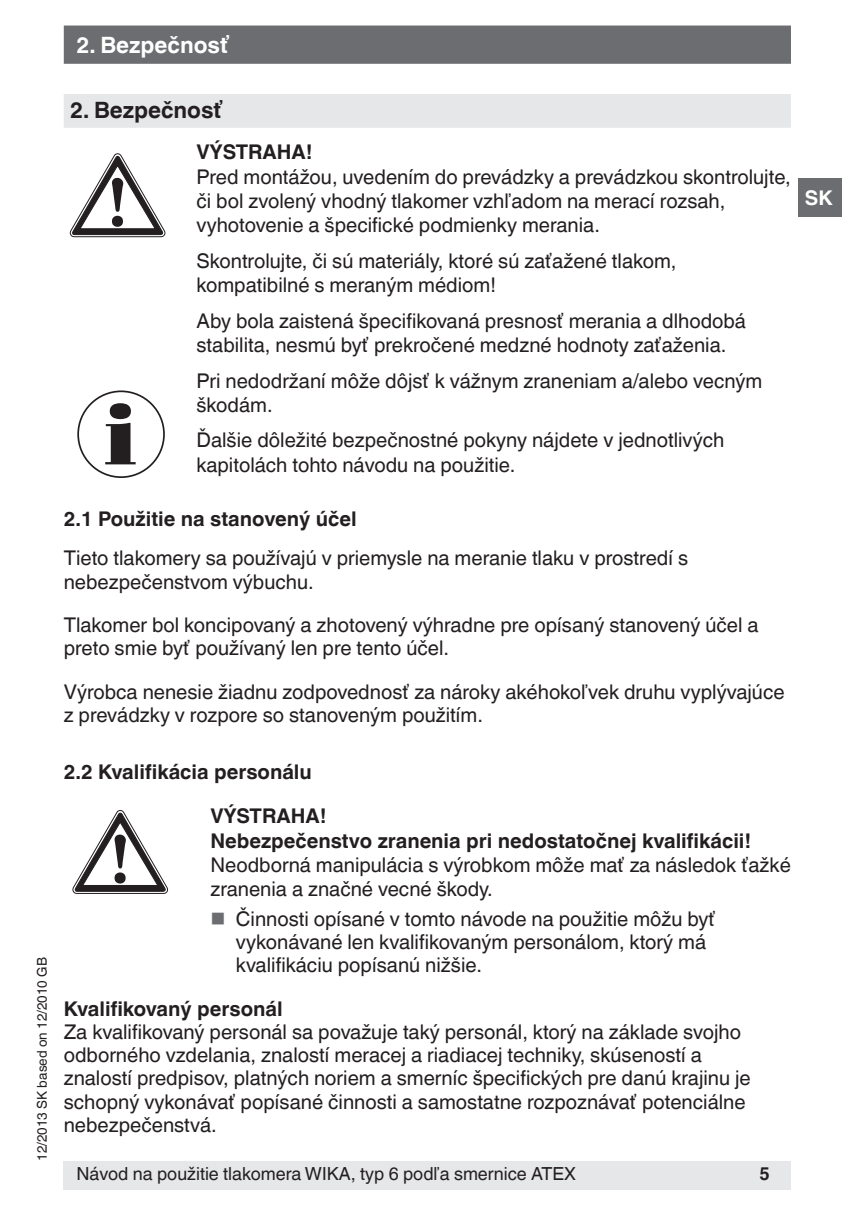
<style>
.page{position:relative;width:842px;height:1212px;background:#fff}
.page>*{position:absolute;margin:0;border:0;box-sizing:border-box;transform-origin:0 0}
.t1{font:700 22.5px "Helvetica World";color:#fff}
.t2{font:700 22.5px "Helvetica World";color:#231f20}
.t3{font:20.25px/23.2px "Helvetica World";color:#231f20}
.t4{font:700 20.25px/24.3px "Helvetica World";color:#231f20}
.t5{font:700 20.25px "Helvetica World";color:#fff}
.t6{font:18px "Helvetica World";color:#231f20}
.t7{font:700 18px "Helvetica World";color:#231f20}
.t8{font:13.5px "Helvetica World";color:#231f20}
</style>
<div class="page">
<div style="left:64px;top:26px;width:727px;height:38px;background:#6c6d70;border:2px solid #6c6d70"></div>
<div style="left:64px;top:1161px;width:727px;height:29px;background:#e6e7e9"></div>
<div style="left:799px;top:179px;width:43px;height:38px;background:#6c6d70"></div>
<div style="left:64px;top:94px;width:727px;height:34px;background:#e6e7e9"></div>
<svg style="left:70px;top:154px;width:95px;height:83px"></svg>
<svg style="left:105px;top:403px;width:31px;height:61px"></svg>
<div style="left:77px;top:390px;width:88px;height:88px;border:2px solid #231f20;border-radius:50%"></div>
<svg style="left:73px;top:810px;width:95px;height:84px"></svg>
<p class="t1" style="left:77px;top:32px;width:155px">2. Bezpečnosť</p>
<p class="t8" style="left:34px;top:1161px;width:205px;rotate:-90deg">12/2013 SK based on 12/2010 GB</p>
<p class="t2" style="left:70px;top:97px;width:155px">2. Bezpečnosť</p>
<p class="t4" style="left:196px;top:140px;width:118px">VÝSTRAHA!</p>
<p class="t3" style="left:196px;top:165px;width:596px;line-height:24.3px">Pred montážou, uvedením do prevádzky a prevádzkou skontrolujte, či bol zvolený vhodný tlakomer vzhľadom na merací rozsah, vyhotovenie a špecifické podmienky merania.</p>
<p class="t3" style="left:196px;top:249px;width:481px;line-height:24.3px">Skontrolujte, či sú materiály, ktoré sú zaťažené tlakom, kompatibilné s meraným médiom!</p>
<p class="t3" style="left:196px;top:309px;width:551px;line-height:24.3px">Aby bola zaistená špecifikovaná presnosť merania a dlhodobá stabilita, nesmú byť prekročené medzné hodnoty zaťaženia.</p>
<p class="t3" style="left:196px;top:368px;width:567px;line-height:24.3px">Pri nedodržaní môže dôjsť k vážnym zraneniam a/alebo vecným škodám.</p>
<p class="t3" style="left:196px;top:428px;width:529px;line-height:24.3px">Ďalšie dôležité bezpečnostné pokyny nájdete v jednotlivých kapitolách tohto návodu na použitie.</p>
<p class="t4" style="left:64px;top:507px;width:295px">2.1 Použitie na stanovený účel</p>
<p class="t3" style="left:64px;top:547px;width:626px">Tieto tlakomery sa používajú v priemysle na meranie tlaku v prostredí s nebezpečenstvom výbuchu.</p>
<p class="t3" style="left:64px;top:613px;width:696px">Tlakomer bol koncipovaný a zhotovený výhradne pre opísaný stanovený účel a preto smie byť používaný len pre tento účel.</p>
<p class="t3" style="left:64px;top:680px;width:722px">Výrobca nenesie žiadnu zodpovednosť za nároky akéhokoľvek druhu vyplývajúce z prevádzky v rozpore so stanoveným použitím.</p>
<p class="t4" style="left:64px;top:759px;width:250px">2.2 Kvalifikácia personálu</p>
<p class="t4" style="left:210px;top:804px;width:542px">VÝSTRAHA!<br>Nebezpečenstvo zranenia pri nedostatočnej kvalifikácii!</p>
<p class="t3" style="left:210px;top:853px;width:582px;line-height:24.3px">Neodborná manipulácia s výrobkom môže mať za následok ťažké zranenia a značné vecné škody.</p>
<p class="t3" style="left:236px;top:907px;width:481px">Činnosti opísané v tomto návode na použitie môžu byť vykonávané len kvalifikovaným personálom, ktorý má kvalifikáciu popísanú nižšie.</p>
<p class="t4" style="left:64px;top:997px;width:220px">Kvalifikovaný personál</p>
<p class="t3" style="left:64px;top:1020px;width:689px">Za kvalifikovaný personál sa považuje taký personál, ktorý na základe svojho odborného vzdelania, znalostí meracej a riadiacej techniky, skúseností a znalostí predpisov, platných noriem a smerníc špecifických pre danú krajinu je schopný vykonávať popísané činnosti a samostatne rozpoznávať potenciálne nebezpečenstvá.</p>
<p class="t6" style="left:76px;top:1163px;width:501px">Návod na použitie tlakomera WIKA, typ 6 podľa smernice ATEX</p>
<p class="t7" style="left:759px;top:1163px;width:12px">5</p>
<p class="t5" style="left:805px;top:186px;width:30px">SK</p>
</div>
